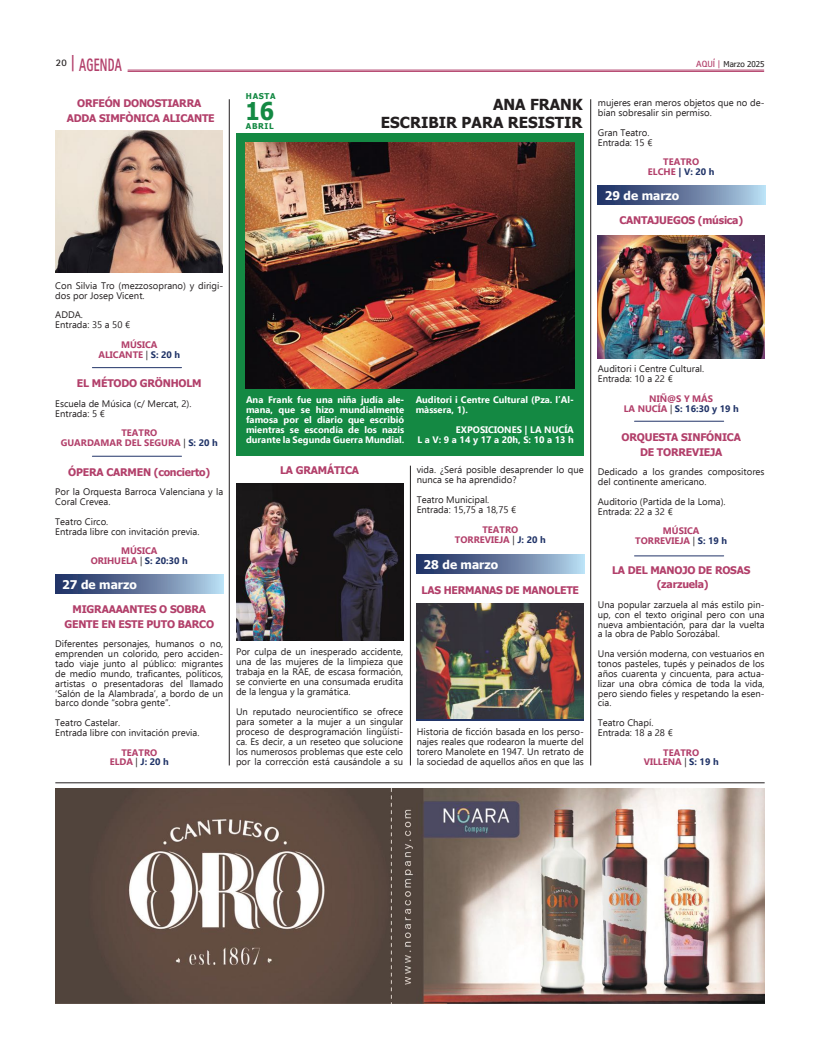
<style>
.page{position:relative;width:820px;height:1049px;background:#fff}
.page>*{position:absolute;margin:0;border:0;box-sizing:border-box;transform-origin:0 0}
.t1{font:700 24.5px "Tahoma";color:#148943;scale:.91 1}
.t2{font:800 18px "Rotis Sans Serif Std";letter-spacing:.02em;color:#b23f6a;scale:.64 1}
.t3{font:700 15.2px "Tahoma";color:#231f20}
.t4{font:700 12px "Tahoma";color:#fff}
.t5{font:700 10.5px/14.4px "Tahoma";letter-spacing:-.02em;color:#b23f6a;text-align:center}
.t6{font:700 10px "Rotis Sans Serif Std";color:#231f20}
.t7{font:9.5px/9.8px "Ebrima";color:#231f20}
.t8{font:700 9.4px/10px "Ebrima";color:#fff;text-align:justify}
.t9{font:700 9.4px/9.8px "Ebrima";color:#b23f6a;text-align:center}
.t10{font:8px "Tahoma";color:#231f20}
.t11{font:700 8px "Tahoma";letter-spacing:.08em;color:#148943}
.s1{font-weight:800;font-size:18.2px;color:#b23f6a}
.s2{font-family:"Rotis Sans Serif Std";font-weight:700;font-size:9px;color:#b23f6a}
.s3{font-family:"Rotis Serif Std";font-weight:700;font-size:9.2px;color:#b23f6a}
.s4{color:#213468}
.s5{font-weight:400;font-size:9.5px;color:#231f20}
</style>
<div class="page">
<hr style="left:55px;top:782px;width:709px;height:1px;background:#231f20">
<img style="left:55px;top:788px;width:709px;height:215px">
<div style="left:236px;top:133px;width:347px;height:323px;background:#148943"></div>
<img style="left:245px;top:142px;width:329px;height:247px">
<svg style="left:55px;top:574px;width:168px;height:20px;background:#647aa0"></svg>
<svg style="left:416px;top:554px;width:168px;height:19px;background:#647aa0"></svg>
<svg style="left:597px;top:185px;width:168px;height:20px;background:#647aa0"></svg>
<hr style="left:229px;top:99px;width:1px;height:666px;background:#231f20">
<hr style="left:410px;top:466px;width:1px;height:299px;background:#231f20">
<hr style="left:590px;top:99px;width:1px;height:666px;background:#231f20">
<hr style="left:128px;top:70px;width:635px;height:1px;background:#b23f6a">
<hr style="left:128px;top:71px;width:635px;height:1px;background:#b23f6a">
<img style="left:55px;top:131px;width:167px;height:142px">
<img style="left:236px;top:484px;width:167px;height:156px">
<img style="left:416px;top:604px;width:167px;height:115px">
<img style="left:597px;top:235px;width:167px;height:124px">
<hr style="left:92px;top:367px;width:89px;height:1px;background:#213468">
<hr style="left:92px;top:456px;width:89px;height:1px;background:#213468">
<hr style="left:634px;top:421px;width:89px;height:1px;background:#213468">
<hr style="left:634px;top:555px;width:89px;height:1px;background:#213468">
<p class="t6" style="left:56px;top:56px;width:21px">20 <span class="s1">|</span></p>
<p class="t10" style="left:696px;top:59px;width:70px"><span class="s2">AQUÍ</span> <span class="s3">|</span> Marzo 2025</p>
<h2 class="t2" style="left:79px;top:54px;width:68px">AGENDA</h2>
<p class="t5" style="left:67px;top:97px;width:149px">ORFEÓN DONOSTIARRA<br>ADDA SIMFÒNICA ALICANTE</p>
<p class="t11" style="left:246px;top:91px;width:31px">HASTA</p>
<h3 class="t3" style="left:493px;top:94px;width:91px">ANA FRANK</h3>
<h1 class="t1" style="left:245px;top:94px;width:33px">16</h1>
<p class="t11" style="left:246px;top:121px;width:29px">ABRIL</p>
<h3 class="t3" style="left:381px;top:112px;width:203px">ESCRIBIR PARA RESISTIR</h3>
<p class="t7" style="left:597px;top:98px;width:168px">mujeres eran meros objetos que no de&shy;bían sobresalir sin permiso.</p>
<p class="t7" style="left:597px;top:127px;width:56px">Gran Teatro.<br>Entrada: 15 €</p>
<p class="t9" style="left:647px;top:156px;width:68px">TEATRO<br>ELCHE <span class="s4">| V: 20 h</span></p>
<p class="t4" style="left:604px;top:187px;width:76px">29 de marzo</p>
<p class="t5" style="left:619px;top:214px;width:125px">CANTAJUEGOS (música)</p>
<p class="t7" style="left:55px;top:280px;width:169px">Con Silvia Tro (mezzosoprano) y dirigi&shy;dos por Josep Vicent.</p>
<p class="t7" style="left:55px;top:310px;width:76px">ADDA.<br>Entrada: 35 a 50 €</p>
<p class="t9" style="left:98px;top:339px;width:83px">MÚSICA<br>ALICANTE <span class="s5">|</span> <span class="s4">S: 20 h</span></p>
<p class="t5" style="left:77px;top:377px;width:126px">EL MÉTODO GRÖNHOLM</p>
<p class="t7" style="left:55px;top:398px;width:138px">Escuela de Música (c/ Mercat, 2).<br>Entrada: 5 €</p>
<p class="t9" style="left:61px;top:428px;width:158px">TEATRO<br>GUARDAMAR DEL SEGURA <span class="s5">|</span> <span class="s4">S: 20 h</span></p>
<p class="t5" style="left:68px;top:465px;width:143px">ÓPERA CARMEN (concierto)</p>
<p class="t7" style="left:55px;top:487px;width:169px">Por la Orquesta Barroca Valenciana y la<br>Coral Crevea.</p>
<p class="t7" style="left:55px;top:516px;width:146px">Teatro Circo.<br>Entrada libre con invitación previa.</p>
<p class="t9" style="left:91px;top:546px;width:98px">MÚSICA<br>ORIHUELA <span class="s5">|</span> <span class="s4">S: 20:30 h</span></p>
<p class="t4" style="left:62px;top:576px;width:76px">27 de marzo</p>
<p class="t5" style="left:64px;top:603px;width:151px">MIGRAAAANTES O SOBRA<br>GENTE EN ESTE PUTO BARCO</p>
<p class="t7" style="left:55px;top:639px;width:169px;text-align:justify">Diferentes personajes, humanos o no, emprenden un colorido, pero acciden&shy;tado viaje junto al público: migrantes de medio mundo, traficantes, políticos, artistas o presentadoras del llamado ‘Salón de la Alambrada’, a bordo de un barco donde “sobra gente”.</p>
<p class="t7" style="left:55px;top:717px;width:146px">Teatro Castelar.<br>Entrada libre con invitación previa.</p>
<p class="t9" style="left:110px;top:747px;width:61px">TEATRO<br>ELDA <span class="s5">|</span> <span class="s4">J: 20 h</span></p>
<p class="t8" style="left:246px;top:394px;width:160px">Ana Frank fue una niña judía ale&shy;mana, que se hizo mundialmente famosa por el diario que escribió mientras se escondía de los nazis durante la Segunda Guerra Mundial.</p>
<p class="t8" style="left:415px;top:394px;width:160px">Auditori i Centre Cultural (Pza. l’Al&shy;màssera, 1).</p>
<p class="t8" style="left:417px;top:424px;width:158px;text-align:right">EXPOSICIONES | LA NUCÍA<br>L a V: 9 a 14 y 17 a 20h, S: 10 a 13 h</p>
<p class="t5" style="left:280px;top:463px;width:80px">LA GRAMÁTICA</p>
<p class="t7" style="left:416px;top:464px;width:169px;line-height:10.1px">vida. ¿Será posible desaprender lo que nunca se ha aprendido?</p>
<p class="t7" style="left:416px;top:494px;width:101px;line-height:10.1px">Teatro Municipal.<br>Entrada: 15,75 a 18,75 €</p>
<p class="t9" style="left:454px;top:524px;width:92px;line-height:10.1px">TEATRO<br>TORREVIEJA <span class="s5">|</span> <span class="s4">J: 20 h</span></p>
<p class="t4" style="left:423px;top:556px;width:76px">28 de marzo</p>
<p class="t5" style="left:421px;top:583px;width:159px">LAS HERMANAS DE MANOLETE</p>
<p class="t7" style="left:236px;top:646px;width:169px;line-height:10.1px;text-align:justify">Por culpa de un inesperado accidente, una de las mujeres de la limpieza que trabaja en la RAE, de escasa formación, se convierte en una consumada erudita de la lengua y la gramática.</p>
<p class="t7" style="left:236px;top:706px;width:169px;line-height:10.1px;text-align:justify">Un reputado neurocientífico se ofrece para someter a la mujer a un singular proceso de desprogramación lingüísti&shy;ca. Es decir, a un reseteo que solucione los numerosos problemas que este celo por la corrección está causándole a su</p>
<p class="t7" style="left:416px;top:726px;width:169px;line-height:10.1px;text-align:justify">Historia de ficción basada en los perso&shy;najes reales que rodearon la muerte del torero Manolete en 1947. Un retrato de la sociedad de aquellos años en que las</p>
<p class="t7" style="left:597px;top:363px;width:108px">Auditori i Centre Cultural.<br>Entrada: 10 a 22 €</p>
<p class="t9" style="left:623px;top:393px;width:117px">NIÑ@S Y MÁS<br>LA NUCÍA <span class="s5">|</span> <span class="s4">S: 16:30 y 19 h</span></p>
<p class="t5" style="left:621px;top:430px;width:121px">ORQUESTA SINFÓNICA<br>DE TORREVIEJA</p>
<p class="t7" style="left:597px;top:467px;width:168px">Dedicado a los grandes compositores del continente americano.</p>
<p class="t7" style="left:597px;top:496px;width:129px">Auditorio (Partida de la Loma).<br>Entrada: 22 a 32 €</p>
<p class="t9" style="left:635px;top:525px;width:93px">MÚSICA<br>TORREVIEJA <span class="s5">|</span> <span class="s4">S: 19 h</span></p>
<p class="t5" style="left:612px;top:563px;width:140px">LA DEL MANOJO DE ROSAS (zarzuela)</p>
<p class="t7" style="left:597px;top:599px;width:168px;text-align:justify">Una popular zarzuela al más estilo pin&shy;up, con el texto original pero con una nueva ambientación, para dar la vuelta a la obra de Pablo Sorozábal.</p>
<p class="t7" style="left:597px;top:648px;width:168px;text-align:justify">Una versión moderna, con vestuarios en tonos pasteles, tupés y peinados de los años cuarenta y cincuenta, para actua&shy;lizar una obra cómica de toda la vida, pero siendo fieles y respetando la esen&shy;cia.</p>
<p class="t7" style="left:597px;top:717px;width:76px">Teatro Chapí.<br>Entrada: 18 a 28 €</p>
<p class="t9" style="left:643px;top:747px;width:76px">TEATRO<br>VILLENA <span class="s5">|</span> <span class="s4">S: 19 h</span></p>
</div>
